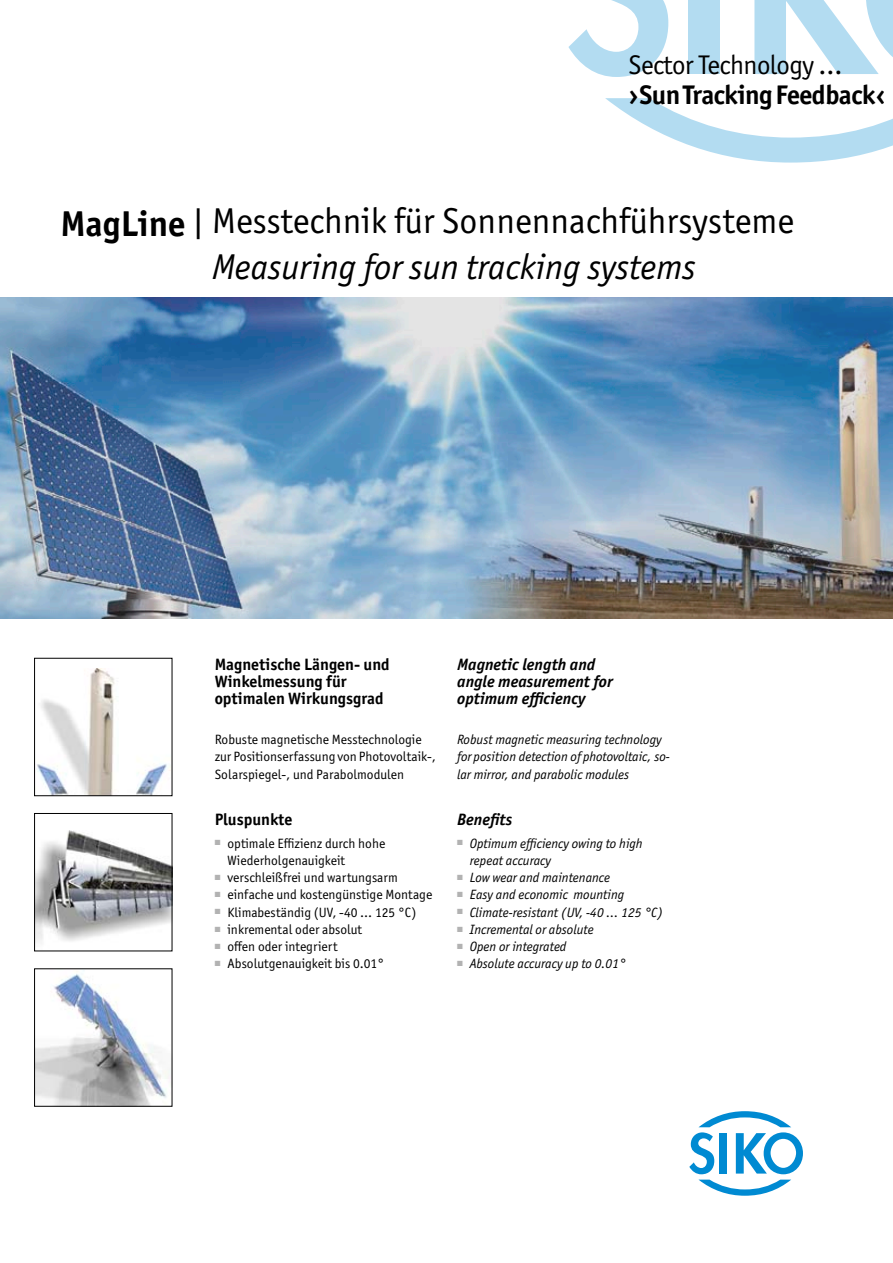
<style>
.page{position:relative;width:893px;height:1263px;background:#fff}
.page>*{position:absolute;margin:0;border:0;box-sizing:border-box;transform-origin:0 0}
.t1{font:36px/46.2px "Officina Sans ITC Pro";color:#000}
.t2{font:700 27px "Officina Sans ITC Pro";letter-spacing:-.02em;color:#000}
.t3{font:27px "Officina Sans ITC Pro";letter-spacing:-.02em;color:#000}
.t4{font:700 16.5px/17.2px "Officina Sans ITC Pro";color:#000}
.t5{font:italic 700 16.5px/17.2px "Officina Sans ITC Pro";color:#000}
.t6{font:13.5px/17.2px "Officina Sans ITC Pro";color:#000}
.t7{font:italic 13.5px/17.2px "Officina Sans ITC Pro";color:#000}
.s1{font-weight:700}
.s2{font-style:italic}
</style>
<div class="page">
<svg style="left:568px;top:0;width:100px;height:77px"></svg>
<div style="left:689px;top:0;width:31px;height:74px;background:#b3dcf1"></div>
<svg style="left:605px;top:98px;width:288px;height:65px"></svg>
<svg style="left:754px;top:0;width:139px;height:74px"></svg>
<img style="left:0;top:298px;width:893px;height:321px">
<svg style="left:689px;top:1111px;width:114px;height:85px"></svg>
<img style="left:36px;top:830px;width:134px;height:112px">
<div style="left:34px;top:813px;width:138px;height:138px;border:1px solid #000"></div>
<img style="left:36px;top:970px;width:134px;height:134px">
<img style="left:37px;top:668px;width:133px;height:126px">
<div style="left:34px;top:658px;width:138px;height:138px;border:1px solid #000"></div>
<h2 class="t3" style="left:629px;top:49px;width:215px">Sector Technology …</h2>
<h2 class="t2" style="left:629px;top:78px;width:259px">› Sun Tracking Feedback ‹</h2>
<h1 class="t1" style="left:212px;top:197px;width:584px;text-indent:-151px"><span class="s1">MagLine</span> | Messtechnik für Sonnennachführsysteme<br><span class="s2">Measuring for sun tracking systems</span></h1>
<p class="t4" style="left:215px;top:655px;width:177px">Magnetische Längen- und<br>Winkelmessung für optimalen Wirkungsgrad</p>
<p class="t6" style="left:215px;top:731px;width:223px">Robuste magnetische Messtechnologie zur Positionserfassung von Photovoltaik-,<br>Solarspiegel-, und Parabolmodulen</p>
<p class="t4" style="left:215px;top:811px;width:79px">Pluspunkte</p>
<p class="t6" style="left:227px;top:834px;width:159px;text-indent:-13px"><sup>■</sup> optimale Effizienz durch hohe<br>Wiederholgenauigkeit</p>
<p class="t6" style="left:215px;top:869px;width:185px"><sup>■</sup> verschleißfrei und wartungsarm</p>
<p class="t6" style="left:215px;top:886px;width:219px"><sup>■</sup> einfache und kostengünstige Montage</p>
<p class="t6" style="left:215px;top:903px;width:203px"><sup>■</sup> Klimabeständig (UV, -40 … 125 °C)</p>
<p class="t6" style="left:215px;top:921px;width:149px"><sup>■</sup> inkremental oder absolut</p>
<p class="t6" style="left:215px;top:938px;width:124px"><sup>■</sup> offen oder integriert</p>
<p class="t6" style="left:215px;top:955px;width:171px"><sup>■</sup> Absolutgenauigkeit bis 0.01°</p>
<p class="t5" style="left:457px;top:656px;width:157px">Magnetic length and angle measurement for optimum efficiency</p>
<p class="t7" style="left:457px;top:731px;width:214px">Robust magnetic measuring technology for position detection of photovoltaic, so&shy;lar mirror, and parabolic modules</p>
<p class="t5" style="left:457px;top:811px;width:56px">Benefits</p>
<p class="t7" style="left:470px;top:834px;width:174px;text-indent:-13px"><sup>■</sup> Optimum efficiency owing to high repeat accuracy</p>
<p class="t7" style="left:457px;top:869px;width:155px"><sup>■</sup> Low wear and maintenance</p>
<p class="t7" style="left:457px;top:886px;width:169px"><sup>■</sup> Easy and economic mounting</p>
<p class="t7" style="left:457px;top:903px;width:208px"><sup>■</sup> Climate-resistant (UV, -40 … 125 °C)</p>
<p class="t7" style="left:457px;top:921px;width:138px"><sup>■</sup> Incremental or absolute</p>
<p class="t7" style="left:457px;top:938px;width:111px"><sup>■</sup> Open or integrated</p>
<p class="t7" style="left:457px;top:955px;width:170px"><sup>■</sup> Absolute accuracy up to 0.01°</p>
</div>
